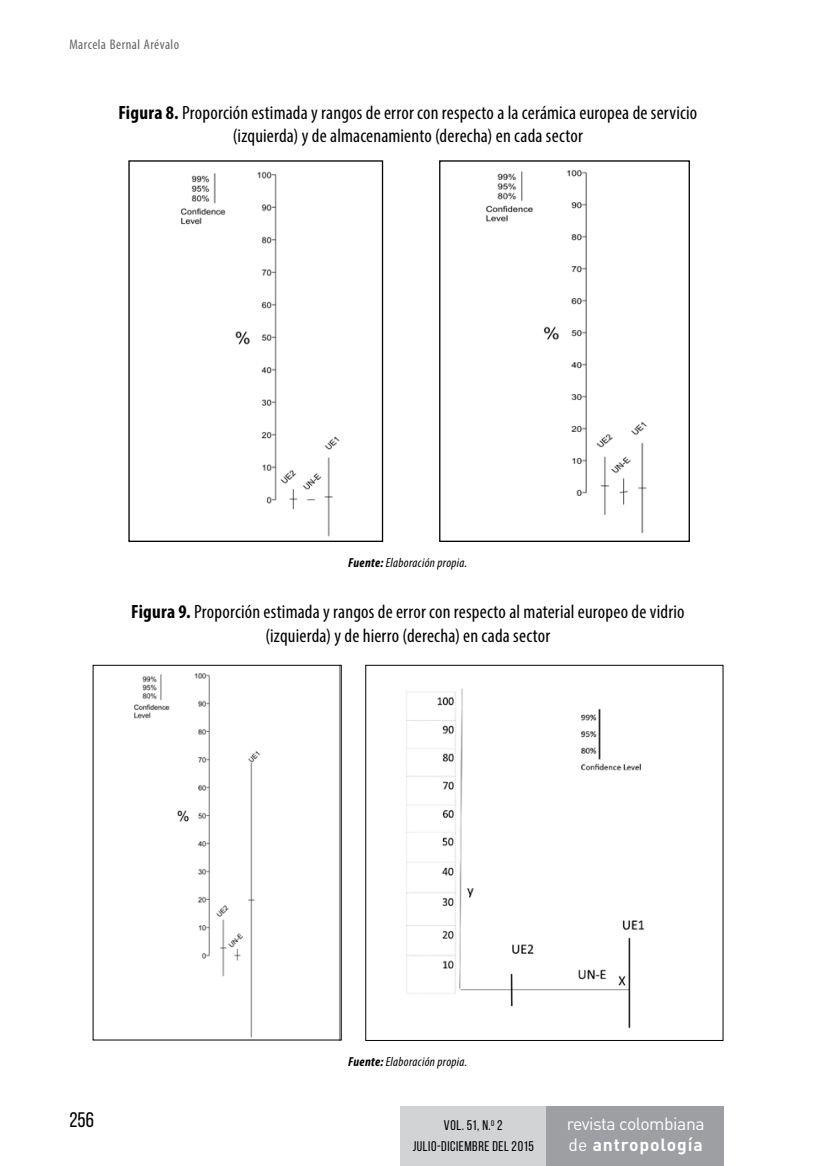
<style>
.page{position:relative;width:819px;height:1166px;background:#fff}
.page>*{position:absolute;margin:0;border:0;box-sizing:border-box;transform-origin:0 0}
.t1{font:21px "Bebas Neue";color:#000}
.t2{font:condensed 19.25px/23.3px "Myriad Pro";letter-spacing:.01em;color:#000;text-align:center}
.t3{font:17.5px/21px "DIN Pro";letter-spacing:-.025em;color:#fff}
.t4{font:14px "Bebas Neue";letter-spacing:.04em;color:#000}
.t5{font:condensed 14px "Myriad Pro";letter-spacing:.03em;color:#636466}
.t6{font:italic condensed 13.12px "Myriad Pro";letter-spacing:.025em;color:#000}
.s1{font-weight:700}
</style>
<div class="page">
<div style="left:400px;top:1106px;width:146px;height:60px;background:#d1d3d4"></div>
<div style="left:546px;top:1106px;width:178px;height:60px;background:#9d9fa2"></div>
<img style="left:134px;top:667px;width:206px;height:371px">
<div style="left:93px;top:665px;width:249px;height:375px;border:1px solid #000"></div>
<img style="left:180px;top:171px;width:160px;height:366px">
<div style="left:128px;top:160px;width:255px;height:382px;border:1px solid #000"></div>
<img style="left:486px;top:170px;width:161px;height:364px">
<div style="left:439px;top:160px;width:251px;height:382px;border:1px solid #000"></div>
<img style="left:406px;top:688px;width:239px;height:340px">
<div style="left:365px;top:665px;width:358px;height:376px;border:1px solid #000"></div>
<p class="t5" style="left:69px;top:36px;width:111px">Marcela Bernal Arévalo</p>
<p class="t2" style="left:118px;top:101px;width:580px"><span class="s1">Figura 8.</span> Proporción estimada y rangos de error con respecto a la cerámica europea de servicio (izquierda) y de almacenamiento (derecha) en cada sector</p>
<p class="t6" style="left:348px;top:554px;width:121px"><span class="s1">Fuente:</span> Elaboración propia.</p>
<p class="t2" style="left:131px;top:600px;width:555px"><span class="s1">Figura 9.</span> Proporción estimada y rangos de error con respecto al material europeo de vidrio (izquierda) y de hierro (derecha) en cada sector</p>
<p class="t1" style="left:69px;top:1108px;width:26px">256</p>
<p class="t6" style="left:348px;top:1053px;width:121px"><span class="s1">Fuente:</span> Elaboración propia.</p>
<p class="t4" style="left:444px;top:1118px;width:60px">Vol. 51, N.<sup>0</sup> 2</p>
<p class="t3" style="left:566px;top:1112px;width:139px">revista colombiana de <span class="s1">antropología</span></p>
<p class="t4" style="left:413px;top:1139px;width:122px">JULIO-DICIEMBRE DEl 2015</p>
</div>
